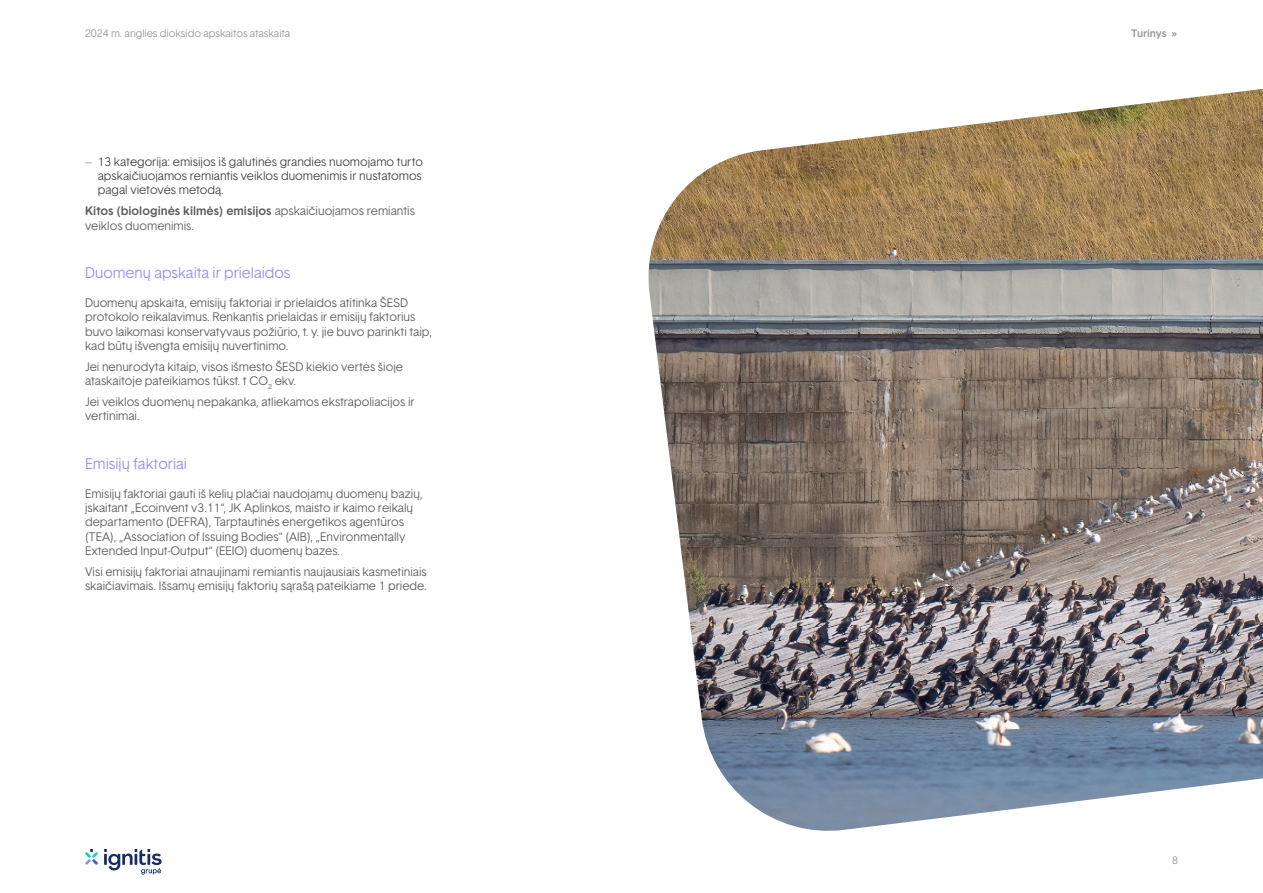
<style>
.page{position:relative;width:1263px;height:893px;background:#fff}
.page>*{position:absolute;margin:0;border:0;box-sizing:border-box;transform-origin:0 0}
.Buletai_OK{font:300 15px "Basetica";color:#918cf2}
.t1{font:300 12px/14.4px "Basetica";color:#595959}
.t2{font:300 12px/14.4px "Basetica";color:#414042;text-align:justify}
.t3{font:300 10.5px "Basetica";color:#939598}
.t4{font:500 10.5px "Basetica";letter-spacing:-.005em;color:#939598}
.s1{font-family:"Arial";font-weight:400;color:#9c98f4}
.s2{font-weight:500}
</style>
<div class="page">
<img style="left:648px;top:89px;width:615px;height:742px">
<svg style="left:85px;top:849px;width:13px;height:16px"></svg>
<svg style="left:104px;top:849px;width:58px;height:25px"></svg>
<p class="t3" style="left:85px;top:26px;width:207px">2024 m. anglies dioksido apskaitos ataskaita</p>
<p class="t4" style="left:1131px;top:26px;width:47px">Turinys »</p>
<p class="t2" style="left:98px;top:154px;width:327px;text-indent:-13px"><span class="s1">–</span> 13 kategorija: emisijos iš galutinės grandies nuomojamo turto apskaičiuojamos remiantis veiklos duomenimis ir nustatomos pagal vietovės metodą.</p>
<p class="t1" style="left:85px;top:204px;width:331px"><span class="s2">Kitos (biologinės kilmės) emisijos</span> apskaičiuojamos remiantis veiklos duomenimis.</p>
<p class="Buletai_OK" style="left:85px;top:263px;width:207px">Duomenų apskaita ir prielaidos</p>
<p class="t1" style="left:85px;top:295px;width:348px">Duomenų apskaita, emisijų faktoriai ir prielaidos atitinka ŠESD protokolo reikalavimus. Renkantis prielaidas ir emisijų faktorius buvo laikomasi konservatyvaus požiūrio, t. y. jie buvo parinkti taip, kad būtų išvengta emisijų nuvertinimo.</p>
<p class="t1" style="left:85px;top:359px;width:319px">Jei nenurodyta kitaip, visos išmesto ŠESD kiekio vertės šioje ataskaitoje pateikiamos tūkst. t CO<sub>2</sub> ekv.</p>
<p class="t1" style="left:85px;top:394px;width:331px">Jei veiklos duomenų nepakanka, atliekamos ekstrapoliacijos ir vertinimai.</p>
<p class="Buletai_OK" style="left:85px;top:453px;width:103px">Emisijų faktoriai</p>
<p class="t1" style="left:85px;top:486px;width:339px">Emisijų faktoriai gauti iš kelių plačiai naudojamų duomenų bazių, įskaitant „Ecoinvent v3.11“, JK Aplinkos, maisto ir kaimo reikalų departamento (DEFRA), Tarptautinės energetikos agentūros (TEA), „Association of Issuing Bodies“ (AIB), „Environmentally Extended Input-Output“ (EEIO) duomenų bazes.</p>
<p class="t1" style="left:85px;top:564px;width:343px">Visi emisijų faktoriai atnaujinami remiantis naujausiais kasmetiniais skaičiavimais. Išsamų emisijų faktorių sąrašą pateikiame 1 priede.</p>
<p class="t3" style="left:1172px;top:853px;width:7px">8</p>
</div>
